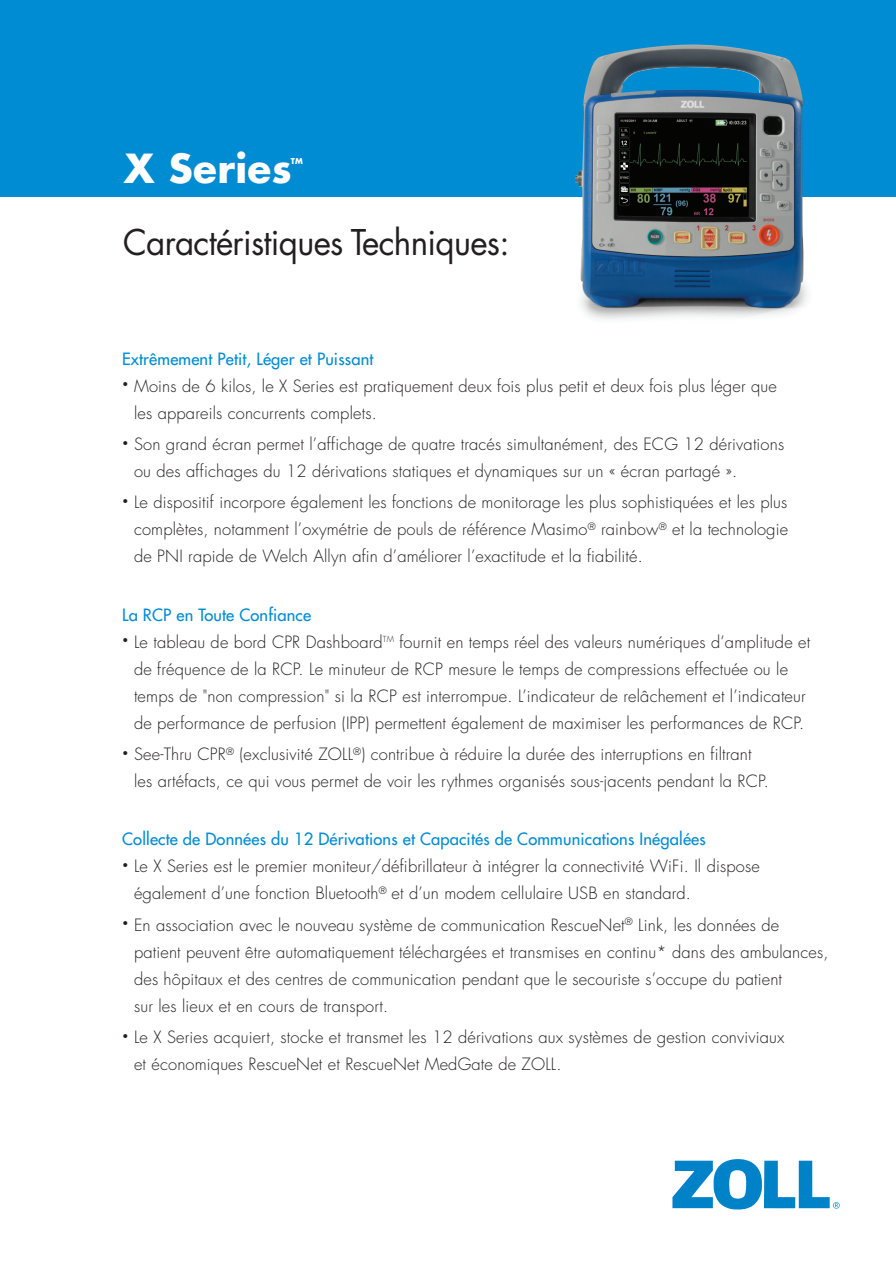
<style>
.page{position:relative;width:896px;height:1264px;background:#fff}
.page>*{position:absolute;margin:0;border:0;box-sizing:border-box;transform-origin:0 0}
.t1{font:700 39px "Futura Std";letter-spacing:.01em;color:#fff}
.t2{font:34.5px "Futura Std";letter-spacing:-.02em;color:#231f20;scale:.96 1}
.t3{font:300 16.5px/27px "Futura Std";letter-spacing:.01em;color:#231f20}
.t4{font:500 16.5px "Futura Std";letter-spacing:.01em;color:#008cd2}
.t5{font:700 7.8px "Futura Std";color:#fff}
</style>
<div class="page">
<div style="left:0;top:0;width:895px;height:197px;background:#008cd2"></div>
<svg style="left:672px;top:1159px;width:167px;height:50px"></svg>
<img style="left:575px;top:44px;width:233px;height:276px">
<h1 class="t1" style="left:124px;top:151px;width:169px">X Series</h1>
<p class="t5" style="left:291px;top:157px;width:14px">TM</p>
<h2 class="t2" style="left:123px;top:227px;width:404px">Caractéristiques Techniques:</h2>
<p class="t4" style="left:122px;top:350px;width:253px">Extrêmement Petit, Léger et Puissant</p>
<p class="t3" style="left:134px;top:373px;width:644px;text-indent:-12px"><sup>•</sup> Moins de 6 kilos, le X Series est pratiquement deux fois plus petit et deux fois plus léger que les appareils concurrents complets.</p>
<p class="t3" style="left:134px;top:432px;width:651px;text-indent:-12px"><sup>•</sup> Son grand écran permet l’affichage de quatre tracés simultanément, des ECG 12 dérivations ou des affichages du 12 dérivations statiques et dynamiques sur un « écran partagé ».</p>
<p class="t3" style="left:134px;top:490px;width:655px;text-align:justify;text-indent:-12px"><sup>•</sup> Le dispositif incorpore également les fonctions de monitorage les plus sophistiquées et les plus complètes, notamment l’oxymétrie de pouls de référence Masimo<sup>®</sup> rainbow<sup>®</sup> et la technologie de PNI rapide de Welch Allyn afin d’améliorer l’exactitude et la fiabilité.</p>
<p class="t4" style="left:122px;top:606px;width:190px">La RCP en Toute Confiance</p>
<p class="t3" style="left:134px;top:629px;width:677px;text-indent:-12px"><sup>•</sup> Le tableau de bord CPR Dashboard<sup>TM</sup> fournit en temps réel des valeurs numériques d’amplitude et de fréquence de la RCP. Le minuteur de RCP mesure le temps de compressions effectuée ou le temps de "non compression" si la RCP est interrompue. L’indicateur de relâchement et l’indicateur de performance de perfusion (IPP) permettent également de maximiser les performances de RCP.</p>
<p class="t3" style="left:134px;top:742px;width:636px;text-indent:-12px"><sup>•</sup> See-Thru CPR<sup>®</sup> (exclusivité ZOLL<sup>®</sup>) contribue à réduire la durée des interruptions en filtrant les artéfacts, ce qui vous permet de voir les rythmes organisés sous-jacents pendant la RCP.</p>
<p class="t4" style="left:122px;top:831px;width:585px">Collecte de Données du 12 Dérivations et Capacités de Communications Inégalées</p>
<p class="t3" style="left:134px;top:854px;width:627px;text-indent:-12px"><sup>•</sup> Le X Series est le premier moniteur/défibrillateur à intégrer la connectivité WiFi. Il dispose également d’une fonction Bluetooth<sup>®</sup> et d’un modem cellulaire USB en standard.</p>
<p class="t3" style="left:134px;top:912px;width:696px;text-indent:-12px"><sup>•</sup> En association avec le nouveau système de communication RescueNet<sup>®</sup> Link, les données de patient peuvent être automatiquement téléchargées et transmises en continu* dans des ambulances, des hôpitaux et des centres de communication pendant que le secouriste s’occupe du patient<br>sur les lieux et en cours de transport.</p>
<p class="t3" style="left:134px;top:1025px;width:652px;text-indent:-12px"><sup>•</sup> Le X Series acquiert, stocke et transmet les 12 dérivations aux systèmes de gestion conviviaux et économiques RescueNet et RescueNet MedGate de ZOLL.</p>
</div>
